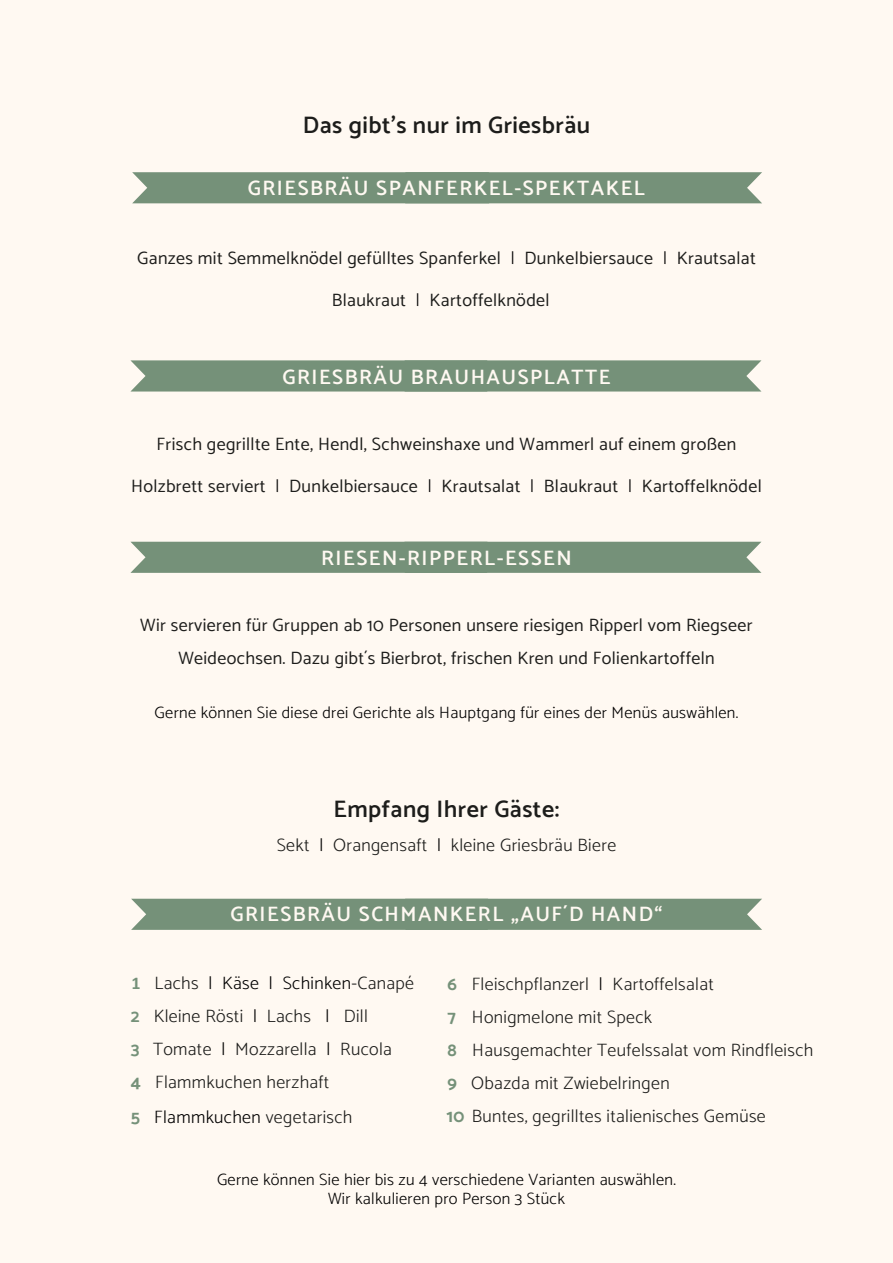
<style>
.page{position:relative;width:893px;height:1263px;background:#fff9f2}
.page>*{position:absolute;margin:0;border:0;box-sizing:border-box;transform-origin:0 0}
.t1{font:600 24px "Catamaran";letter-spacing:.02em;color:#1d1d1b}
.t2{font:600 21px "Catamaran";letter-spacing:.07em;color:#fff9f2}
.t3{font:18px/33px "Catamaran";letter-spacing:.02em;color:#1d1d1b;text-align:center}
.t4{font:300 18px/33px "Catamaran";letter-spacing:.02em;color:#1d1d1b}
.t5{font:300 18px "Catamaran";letter-spacing:.02em;color:#000}
.t6{font:300 16.5px/19.8px "Catamaran";letter-spacing:.02em;color:#000;text-align:center}
.s1{font-weight:300;color:#000}
.s2{color:#000}
.s3{font-family:"Calibri";font-weight:700;color:#759179}
.s4{font-weight:700;color:#759179}
.s5{color:#1d1d1b}
</style>
<div class="page">
<div style="left:131px;top:899px;width:631px;height:31px;background:#759179"></div>
<div style="left:132px;top:172px;width:630px;height:31px;background:#759179"></div>
<div style="left:130px;top:360px;width:631px;height:31px;background:#759179"></div>
<div style="left:130px;top:542px;width:631px;height:31px;background:#759179"></div>
<h1 class="t1" style="left:303px;top:107px;width:289px">Das gibt’s nur im Griesbräu</h1>
<p class="t2" style="left:248px;top:172px;width:399px">GRIESBRÄU SPANFERKEL-SPEKTAKEL</p>
<p class="t3" style="left:137px;top:240px;width:620px">Ganzes mit Semmelknödel gefülltes Spanferkel <span class="s1">|</span> Dunkelbiersauce <span class="s1">|</span> Krautsalat</p>
<p class="t3" style="left:332px;top:282px;width:219px">Blaukraut <span class="s1">|</span> Kartoffelknödel</p>
<p class="t2" style="left:282px;top:360px;width:329px">GRIESBRÄU BRAUHAUSPLATTE</p>
<p class="t3" style="left:157px;top:427px;width:581px">Frisch gegrillte Ente, Hendl, Schweinshaxe und Wammerl auf einem großen</p>
<p class="t3" style="left:131px;top:469px;width:632px">Holzbrett serviert <span class="s1">|</span> Dunkelbiersauce <span class="s1">|</span> Krautsalat <span class="s1">|</span> Blaukraut <span class="s1">|</span> Kartoffelknödel</p>
<p class="t2" style="left:321px;top:542px;width:252px">RIESEN-RIPPERL-ESSEN</p>
<p class="t3" style="left:140px;top:608px;width:614px">Wir servieren für Gruppen ab 10 Personen unsere riesigen Ripperl vom Riegseer<br>Weideochsen. Dazu gibt´s Bierbrot, frischen Kren und Folienkartoffeln</p>
<p class="t6" style="left:155px;top:702px;width:585px">Gerne können Sie diese drei Gerichte als Hauptgang für eines der Menüs auswählen.</p>
<h1 class="t1" style="left:334px;top:791px;width:227px">Empfang Ihrer Gäste:</h1>
<p class="t4" style="left:277px;top:828px;width:341px">Sekt <span class="s2">|</span> Orangensaft <span class="s2">|</span> kleine Griesbräu Biere</p>
<p class="t2" style="left:231px;top:898px;width:433px">GRIESBRÄU SCHMANKERL „AUF´D HAND“</p>
<p class="t4" style="left:131px;top:966px;width:285px"><span class="s3">1</span> Lachs <span class="s2">| Käse | Schinken-</span>Canapé<br><span class="s4">2</span> Kleine Rösti <span class="s2">|</span> Lachs <span class="s2">|</span> Dill<br><span class="s4">3</span> Tomate <span class="s2">|</span> Mozzarella <span class="s2">|</span> Rucola<br><span class="s4">4</span> Flammkuchen herzhaft</p>
<p class="t5" style="left:131px;top:1103px;width:223px"><span class="s4">5</span> Flammkuchen <span class="s5">vegetarisch</span></p>
<p class="t4" style="left:446px;top:967px;width:368px"><span class="s4">6</span> Fleischpflanzerl <span class="s2">|</span> Kartoffelsalat<br><span class="s4">7</span> Honigmelone mit Speck<br><span class="s4">8</span> Hausgemachter Teufelssalat vom Rindfleisch <span class="s4">9</span> Obazda mit Zwiebelringen<br><span class="s4">10</span> Buntes, gegrilltes italienisches Gemüse</p>
<p class="t6" style="left:217px;top:1169px;width:460px">Gerne können Sie hier bis zu 4 verschiedene Varianten auswählen.<br>Wir kalkulieren pro Person 3 Stück</p>
</div>
